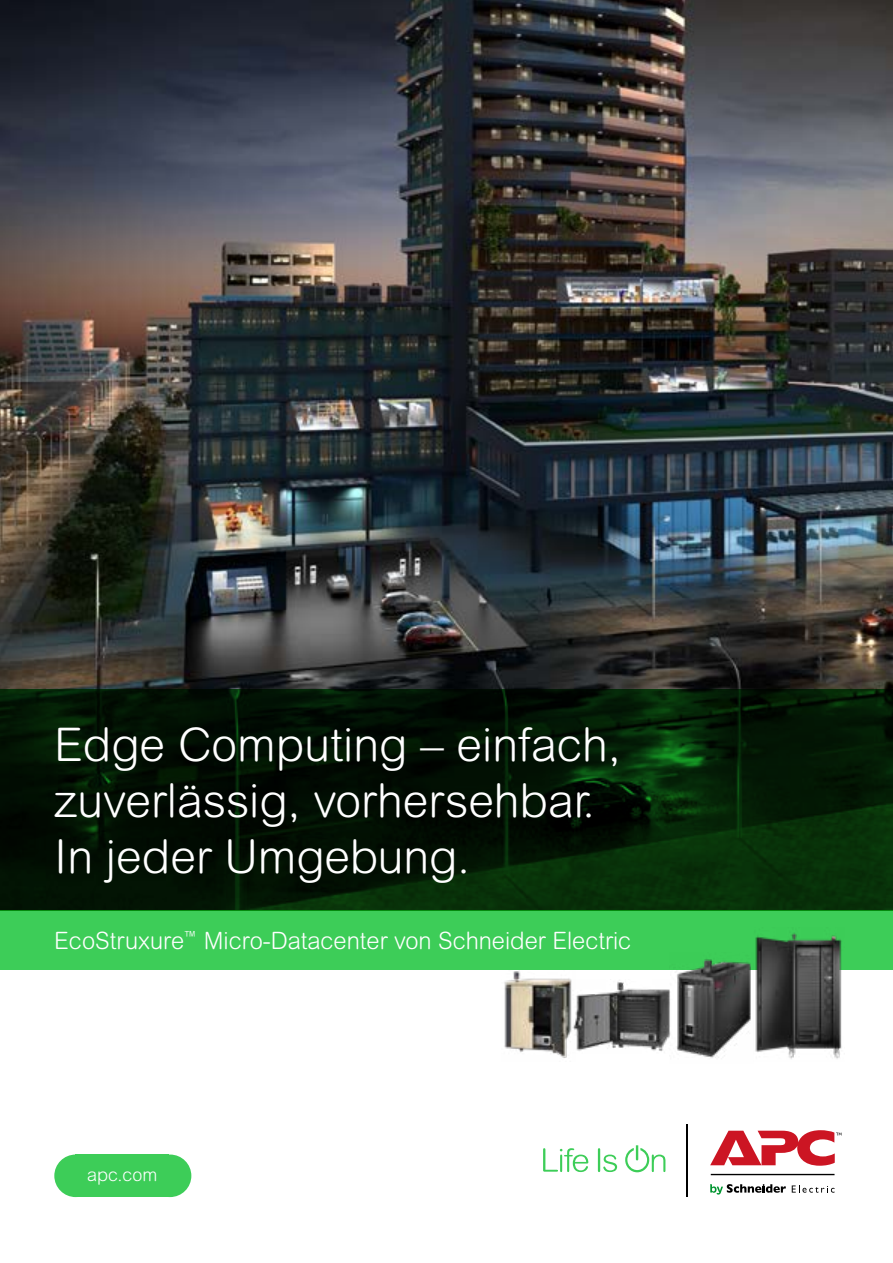
<style>
.page{position:relative;width:893px;height:1263px;background:#fff}
.page>*{position:absolute;margin:0;border:0;box-sizing:border-box;transform-origin:0 0}
.t1{font:300 46.5px/55.8px "Arial Rounded MT Pro";color:#fff}
.t2{font:300 24px "Arial Rounded MT Pro";color:#fff}
.t3{font:300 18px "Arial Rounded MT Pro";color:#fff}
</style>
<div class="page">
<img style="left:0;top:0;width:893px;height:689px">
<div style="left:0;top:911px;width:893px;height:59px;background:#3dcd58"></div>
<svg style="left:0;top:689px;width:893px;height:222px;background:#031904"></svg>
<svg style="left:543px;top:1148px;width:45px;height:24px"></svg>
<svg style="left:598px;top:1148px;width:19px;height:24px"></svg>
<svg style="left:625px;top:1145px;width:40px;height:27px"></svg>
<hr style="left:686px;top:1124px;width:1px;height:73px;background:#000">
<svg style="left:710px;top:1184px;width:76px;height:10px"></svg>
<svg style="left:792px;top:1185px;width:42px;height:8px"></svg>
<svg style="left:711px;top:1174px;width:123px;height:1px"></svg>
<svg style="left:710px;top:1130px;width:131px;height:36px"></svg>
<div style="left:54px;top:1154px;width:43px;height:43px;background:#3dcd58;border-radius:50%"></div>
<div style="left:149px;top:1154px;width:42px;height:43px;background:#3dcd58;border-radius:50%"></div>
<div style="left:76px;top:1154px;width:93px;height:43px;background:#3dcd58"></div>
<img style="left:755px;top:933px;width:87px;height:126px">
<img style="left:504px;top:971px;width:69px;height:87px">
<img style="left:675px;top:959px;width:76px;height:99px">
<img style="left:573px;top:982px;width:98px;height:70px">
<p class="t1" style="left:54px;top:719px;width:568px">Edge Computing – einfach, zuverlässig, vorhersehbar.<br>In jeder Umgebung.</p>
<p class="t2" style="left:54px;top:927px;width:579px">EcoStruxure<sup>™</sup> Micro-Datacenter von Schneider Electric</p>
<p class="t3" style="left:87px;top:1164px;width:72px">apc.com</p>
</div>
